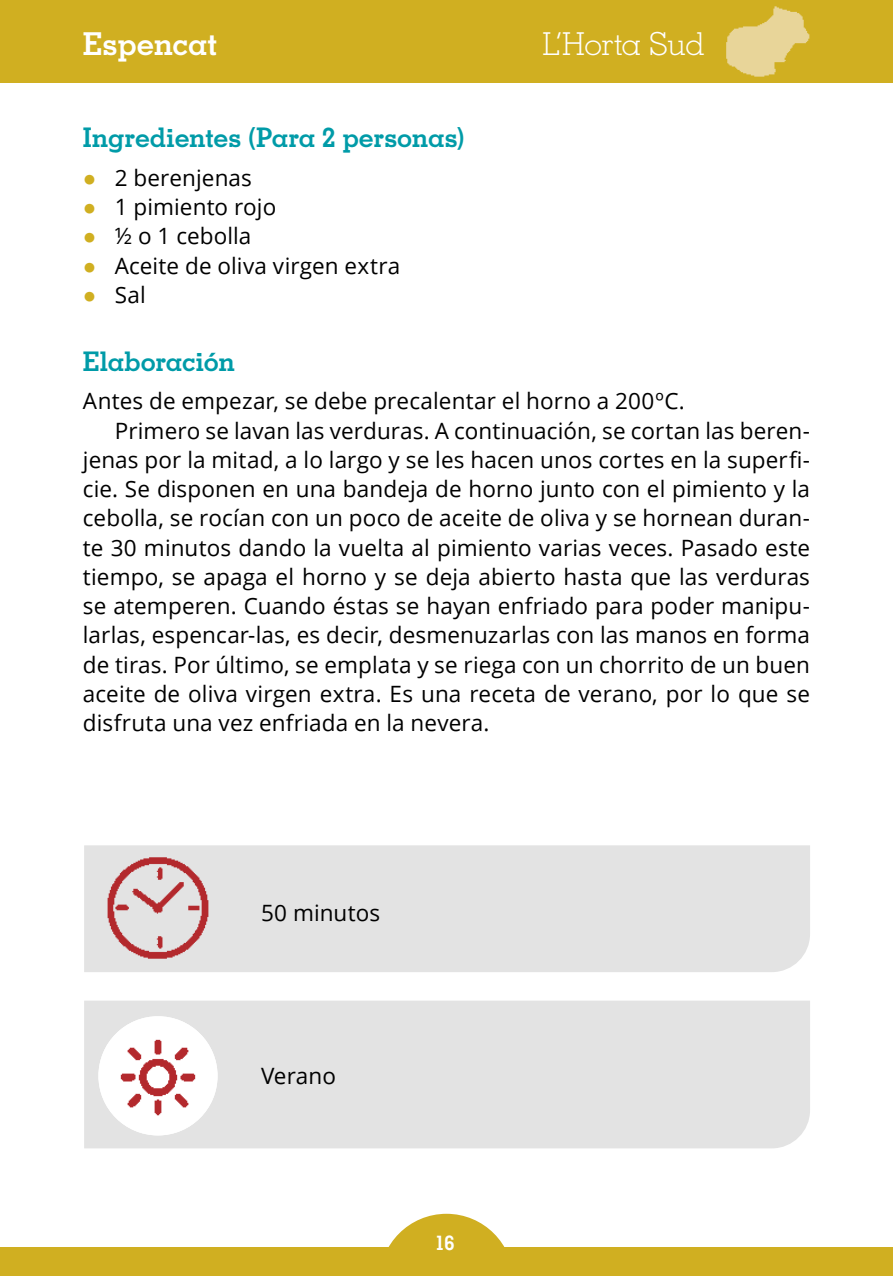
<style>
.page{position:relative;width:893px;height:1276px;background:#fff}
.page>*{position:absolute;margin:0;border:0;box-sizing:border-box;transform-origin:0 0}
.t1{font:300 31.5px "Memphis LT Std";letter-spacing:-.025em;color:#fff}
.t2{font:700 31.5px "Memphis LT Std";letter-spacing:-.01em;color:#fff}
.t3{font:700 27px "Memphis LT Std";letter-spacing:-.01em;color:#009ba8}
.t4{font:22.5px "Open Sans";letter-spacing:.005em;color:#000}
.t5{font:700 20.25px "Memphis LT Std";color:#fff}
.s1{font-family:"Arial";color:#d0af21}
</style>
<div class="page">
<div style="left:0;top:1247px;width:893px;height:29px;background:#d0af21"></div>
<svg style="left:388px;top:1213px;width:117px;height:34px"></svg>
<div style="left:0;top:0;width:893px;height:83px;background:#d0af21"></div>
<div style="left:84px;top:845px;width:726px;height:127px;background:#e3e3e3"></div>
<img style="left:102px;top:855px;width:112px;height:105px">
<div style="left:84px;top:1000px;width:726px;height:148px;background:#e3e3e3"></div>
<div style="left:98px;top:1016px;width:120px;height:119px;background:#fff;border-radius:50%"></div>
<img style="left:113px;top:1032px;width:89px;height:89px">
<img style="left:726px;top:6px;width:84px;height:71px">
<h1 class="t2" style="left:83px;top:24px;width:136px">Espencat</h1>
<h1 class="t1" style="left:542px;top:24px;width:164px">L’Horta Sud</h1>
<p class="t3" style="left:83px;top:120px;width:383px">Ingredientes (Para 2 personas)</p>
<p class="t4" style="left:83px;top:162px;width:170px"><span class="s1">●</span> 2 berenjenas</p>
<p class="t4" style="left:83px;top:192px;width:195px"><span class="s1">●</span> 1 pimiento rojo</p>
<p class="t4" style="left:83px;top:221px;width:170px"><span class="s1">●</span> ½ o 1 cebolla</p>
<p class="t4" style="left:83px;top:250px;width:319px"><span class="s1">●</span> Aceite de oliva virgen extra</p>
<p class="t4" style="left:83px;top:279px;width:65px"><span class="s1">●</span> Sal</p>
<p class="t3" style="left:83px;top:344px;width:154px">Elaboración</p>
<p class="t4" style="left:83px;top:386px;width:603px">Antes de empezar, se debe precalentar el horno a 200ºC.</p>
<p class="t4" style="left:115px;top:415px;width:697px">Primero se lavan las verduras. A continuación, se cortan las beren-</p>
<p class="t4" style="left:83px;top:444px;width:729px">jenas por la mitad, a lo largo y se les hacen unos cortes en la superfi-</p>
<p class="t4" style="left:83px;top:473px;width:729px">cie. Se disponen en una bandeja de horno junto con el pimiento y la</p>
<p class="t4" style="left:83px;top:503px;width:729px">cebolla, se rocían con un poco de aceite de oliva y se hornean duran-</p>
<p class="t4" style="left:83px;top:532px;width:729px">te 30 minutos dando la vuelta al pimiento varias veces. Pasado este</p>
<p class="t4" style="left:83px;top:561px;width:729px">tiempo, se apaga el horno y se deja abierto hasta que las verduras</p>
<p class="t4" style="left:83px;top:590px;width:729px">se atemperen. Cuando éstas se hayan enfriado para poder manipu-</p>
<p class="t4" style="left:83px;top:620px;width:729px">larlas, espencar-las, es decir, desmenuzarlas con las manos en forma</p>
<p class="t4" style="left:83px;top:649px;width:729px">de tiras. Por último, se emplata y se riega con un chorrito de un buen</p>
<p class="t4" style="left:83px;top:678px;width:729px">aceite de oliva virgen extra. Es una receta de verano, por lo que se</p>
<p class="t4" style="left:83px;top:707px;width:408px">disfruta una vez enfriada en la nevera.</p>
<p class="t4" style="left:261px;top:897px;width:121px">50 minutos</p>
<p class="t4" style="left:261px;top:1061px;width:77px">Verano</p>
<p class="t5" style="left:435px;top:1229px;width:21px">16</p>
</div>
